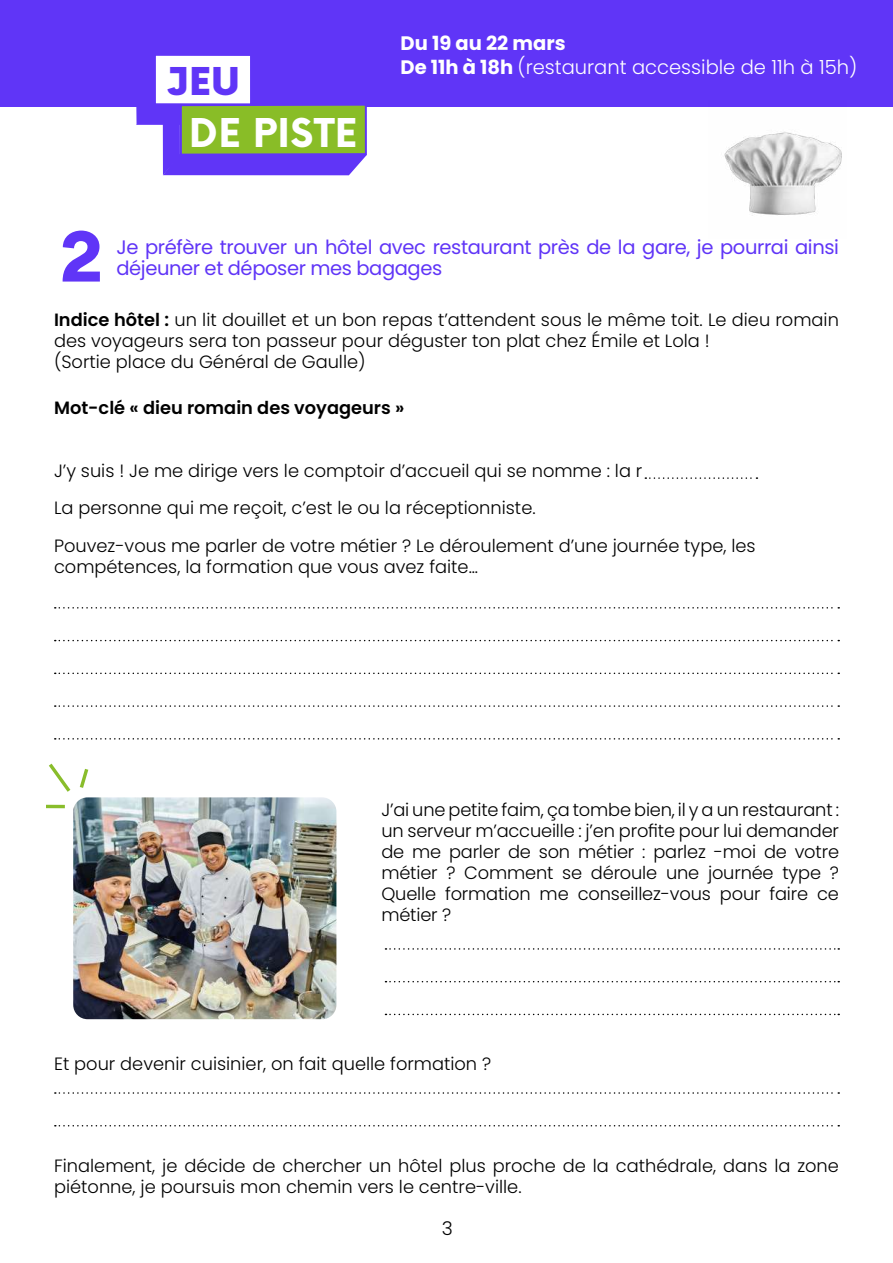
<style>
.page{position:relative;width:893px;height:1263px;background:#fff}
.page>*{position:absolute;margin:0;border:0;box-sizing:border-box;transform-origin:0 0}
.t1{font:700 38.7px "Now";letter-spacing:.015em;color:#fff}
.t2{font:900 37.35px "Now";color:#6035f7}
.t3{font:19.5px/21.3px "Poppins";letter-spacing:-.02em;color:#6035f7}
.t4{font:300 19.5px/23.4px "Poppins";color:#fff}
.t5{font:300 18.9px "Poppins";color:#000}
.t6{font:300 17.85px/21px "Poppins";color:#000}
.t7{font:600 17.85px "Poppins";color:#000}
.s1{font-weight:700}
.s2{font-weight:600}
</style>
<div class="page">
<svg style="left:63px;top:231px;width:37px;height:51px"></svg>
<svg style="left:55px;top:607px;width:784px;height:2px"></svg>
<svg style="left:55px;top:640px;width:784px;height:1px"></svg>
<svg style="left:55px;top:673px;width:784px;height:1px"></svg>
<svg style="left:55px;top:705px;width:784px;height:2px"></svg>
<svg style="left:55px;top:738px;width:784px;height:1px"></svg>
<svg style="left:645px;top:477px;width:112px;height:2px"></svg>
<img style="left:73px;top:797px;width:263px;height:222px">
<svg style="left:385px;top:948px;width:454px;height:2px"></svg>
<svg style="left:385px;top:981px;width:454px;height:1px"></svg>
<svg style="left:55px;top:1092px;width:784px;height:2px"></svg>
<svg style="left:385px;top:1014px;width:454px;height:1px"></svg>
<svg style="left:55px;top:1125px;width:784px;height:1px"></svg>
<hr style="left:46px;top:805px;width:19px;height:3px;background:#89bd2b">
<svg style="left:49px;top:763px;width:40px;height:29px"></svg>
<div style="left:0;top:0;width:893px;height:106px;background:#6035f7"></div>
<svg style="left:136px;top:55px;width:232px;height:120px"></svg>
<img style="left:709px;top:106px;width:137px;height:110px">
<h2 class="t2" style="left:167px;top:55px;width:75px">JEU</h2>
<h1 class="t1" style="left:189px;top:104px;width:170px">DE PISTE</h1>
<p class="t4" style="left:401px;top:32px;width:458px"><span class="s1">Du 19 au 22 mars<br>De 11h à 18h</span> (restaurant accessible de 11h à 15h)</p>
<p class="t3" style="left:116px;top:237px;width:724px">Je préfère trouver un hôtel avec restaurant près de la gare, je pourrai ainsi déjeuner et déposer mes bagages</p>
<p class="t6" style="left:54px;top:309px;width:786px"><span class="s2">Indice hôtel :</span> un lit douillet et un bon repas t’attendent sous le même toit. Le dieu romain des voyageurs sera ton passeur pour déguster ton plat chez Émile et Lola !<br>(Sortie place du Général de Gaulle)</p>
<p class="t7" style="left:54px;top:398px;width:352px">Mot-clé « dieu romain des voyageurs »</p>
<p class="t6" style="left:54px;top:452px;width:703px;line-height:37.7px">J’y suis ! Je me dirige vers le comptoir d’accueil qui se nomme : la r<br>La personne qui me reçoit, c’est le ou la réceptionniste.<br>Pouvez-vous me parler de votre métier ? Le déroulement d’une journée type, les</p>
<p class="t6" style="left:54px;top:556px;width:425px">compétences, la formation que vous avez faite...</p>
<p class="t6" style="left:381px;top:799px;width:459px;text-align:justify">J’ai une petite faim, ça tombe bien, il y a un restaurant : un serveur m’accueille : j’en profite pour lui demander de me parler de son métier : parlez -moi de votre métier ? Comment se déroule une journée type ?<br>Quelle formation me conseillez-vous pour faire ce métier ?</p>
<p class="t6" style="left:54px;top:1053px;width:439px">Et pour devenir cuisinier, on fait quelle formation ?</p>
<p class="t6" style="left:54px;top:1155px;width:786px">Finalement, je décide de chercher un hôtel plus proche de la cathédrale, dans la zone piétonne, je poursuis mon chemin vers le centre-ville.</p>
<p class="t5" style="left:442px;top:1218px;width:13px">3</p>
</div>
